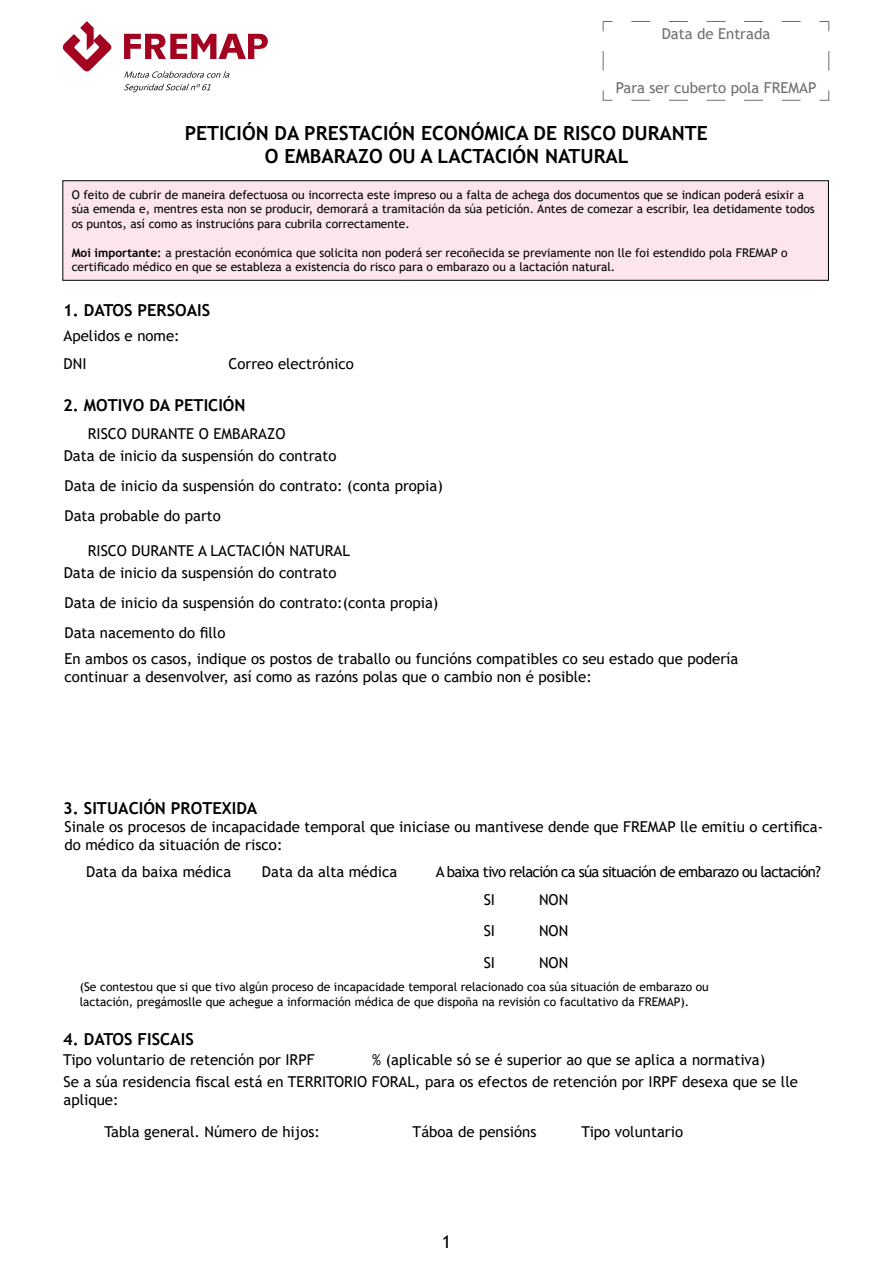
<style>
.page{position:relative;width:893px;height:1263px;background:#fff}
.page>*{position:absolute;margin:0;border:0;box-sizing:border-box;transform-origin:0 0}
.t1{font:700 19.5px "Trebuchet MS";color:#000}
.t2{font:18px "Trebuchet MS";color:#000}
.t3{font:700 16.5px "Trebuchet MS";color:#000}
.t4{font:15px/18px "Trebuchet MS";color:#000}
.t5{font:15px "Trebuchet MS";letter-spacing:-.05em;color:#000}
.t6{font:15px "Trebuchet MS";color:#706f6f}
.P_NOTA{font:12px/14.4px "Trebuchet MS";color:#000}
.s1{font-weight:700}
</style>
<div class="page">
<svg style="left:124px;top:71px;width:106px;height:7px"></svg>
<svg style="left:124px;top:84px;width:87px;height:8px"></svg>
<svg style="left:62px;top:21px;width:50px;height:51px"></svg>
<svg style="left:124px;top:34px;width:144px;height:25px"></svg>
<svg style="left:602px;top:21px;width:228px;height:80px"></svg>
<div style="left:63px;top:181px;width:765px;height:99px;background:#fce6eb"></div>
<div style="left:62px;top:180px;width:767px;height:101px;border:1px solid #000"></div>
<p class="t6" style="left:662px;top:24px;width:110px">Data de Entrada</p>
<p class="t6" style="left:616px;top:78px;width:202px">Para ser cuberto pola FREMAP</p>
<h1 class="t1" style="left:185px;top:121px;width:525px">PETICIÓN DA PRESTACIÓN ECONÓMICA DE RISCO DURANTE</h1>
<h1 class="t1" style="left:265px;top:144px;width:365px">O EMBARAZO OU A LACTACIÓN NATURAL</h1>
<p class="P_NOTA" style="left:72px;top:187px;width:744px">O feito de cubrir de maneira defectuosa ou incorrecta este impreso ou a falta de achega dos documentos que se indican poderá esixir a súa emenda e, mentres esta non se producir, demorará a tramitación da súa petición. Antes de comezar a escribir, lea detidamente todos os puntos, así como as instrucións para cubrila correctamente.</p>
<p class="P_NOTA" style="left:72px;top:245px;width:718px"><span class="s1">Moi importante:</span> a prestación económica que solicita non poderá ser recoñecida se previamente non lle foi estendido pola FREMAP o</p>
<p class="P_NOTA" style="left:72px;top:259px;width:545px">certificado médico en que se estableza a existencia do risco para o embarazo ou a lactación natural.</p>
<h2 class="t3" style="left:63px;top:300px;width:148px">1. DATOS PERSOAIS</h2>
<p class="t4" style="left:64px;top:326px;width:118px">Apelidos e nome:</p>
<p class="t4" style="left:64px;top:355px;width:24px">DNI</p>
<p class="t4" style="left:229px;top:355px;width:127px">Correo electrónico</p>
<h2 class="t3" style="left:63px;top:395px;width:184px">2. MOTIVO DA PETICIÓN</h2>
<p class="t4" style="left:88px;top:425px;width:199px">RISCO DURANTE O EMBARAZO</p>
<p class="t4" style="left:64px;top:447px;width:274px">Data de inicio da suspensión do contrato</p>
<p class="t4" style="left:65px;top:477px;width:380px">Data de inicio da suspensión do contrato: (conta propia)</p>
<p class="t4" style="left:65px;top:506px;width:158px">Data probable do parto</p>
<p class="t4" style="left:88px;top:541px;width:264px">RISCO DURANTE A LACTACIÓN NATURAL</p>
<p class="t4" style="left:64px;top:564px;width:274px">Data de inicio da suspensión do contrato</p>
<p class="t4" style="left:65px;top:593px;width:375px">Data de inicio da suspensión do contrato:(conta propia)</p>
<p class="t4" style="left:65px;top:623px;width:162px">Data nacemento do fillo</p>
<p class="t4" style="left:65px;top:649px;width:675px">En ambos os casos, indique os postos de traballo ou funcións compatibles co seu estado que podería</p>
<p class="t4" style="left:65px;top:667px;width:529px">continuar a desenvolver, así como as razóns polas que o cambio non é posible:</p>
<h2 class="t3" style="left:63px;top:797px;width:196px">3. SITUACIÓN PROTEXIDA</h2>
<p class="t4" style="left:65px;top:817px;width:760px">Sinale os procesos de incapacidade temporal que iniciase ou mantivese dende que FREMAP lle emitiu o certifica&shy;do médico da situación de risco:</p>
<p class="t4" style="left:86px;top:862px;width:147px">Data da baixa médica</p>
<p class="t4" style="left:262px;top:862px;width:137px">Data da alta médica</p>
<p class="t5" style="left:436px;top:862px;width:386px">A baixa tivo relación ca súa situación de embarazo ou lactación?</p>
<p class="t4" style="left:484px;top:891px;width:13px">SI</p>
<p class="t4" style="left:484px;top:921px;width:13px">SI</p>
<p class="t4" style="left:484px;top:953px;width:13px">SI</p>
<p class="t4" style="left:539px;top:891px;width:31px">NON</p>
<p class="t4" style="left:539px;top:921px;width:31px">NON</p>
<p class="t4" style="left:539px;top:953px;width:31px">NON</p>
<p class="P_NOTA" style="left:80px;top:980px;width:630px">(Se contestou que si que tivo algún proceso de incapacidade temporal relacionado coa súa situación de embarazo ou</p>
<p class="P_NOTA" style="left:80px;top:994px;width:611px">lactación, pregámoslle que achegue a información médica de que dispoña na revisión co facultativo da FREMAP).</p>
<h2 class="t3" style="left:63px;top:1029px;width:132px">4. DATOS FISCAIS</h2>
<p class="t4" style="left:63px;top:1050px;width:253px">Tipo voluntario de retención por IRPF</p>
<p class="t4" style="left:372px;top:1050px;width:395px">% (aplicable só se é superior ao que se aplica a normativa)</p>
<p class="t4" style="left:63px;top:1072px;width:736px">Se a súa residencia fiscal está en TERRITORIO FORAL, para os efectos de retención por IRPF desexa que se lle aplique:</p>
<p class="t4" style="left:104px;top:1123px;width:217px">Tabla general. Número de hijos:</p>
<p class="t4" style="left:413px;top:1123px;width:125px">Táboa de pensións</p>
<p class="t4" style="left:582px;top:1123px;width:103px">Tipo voluntario</p>
<p class="t2" style="left:442px;top:1230px;width:11px">1</p>
</div>
